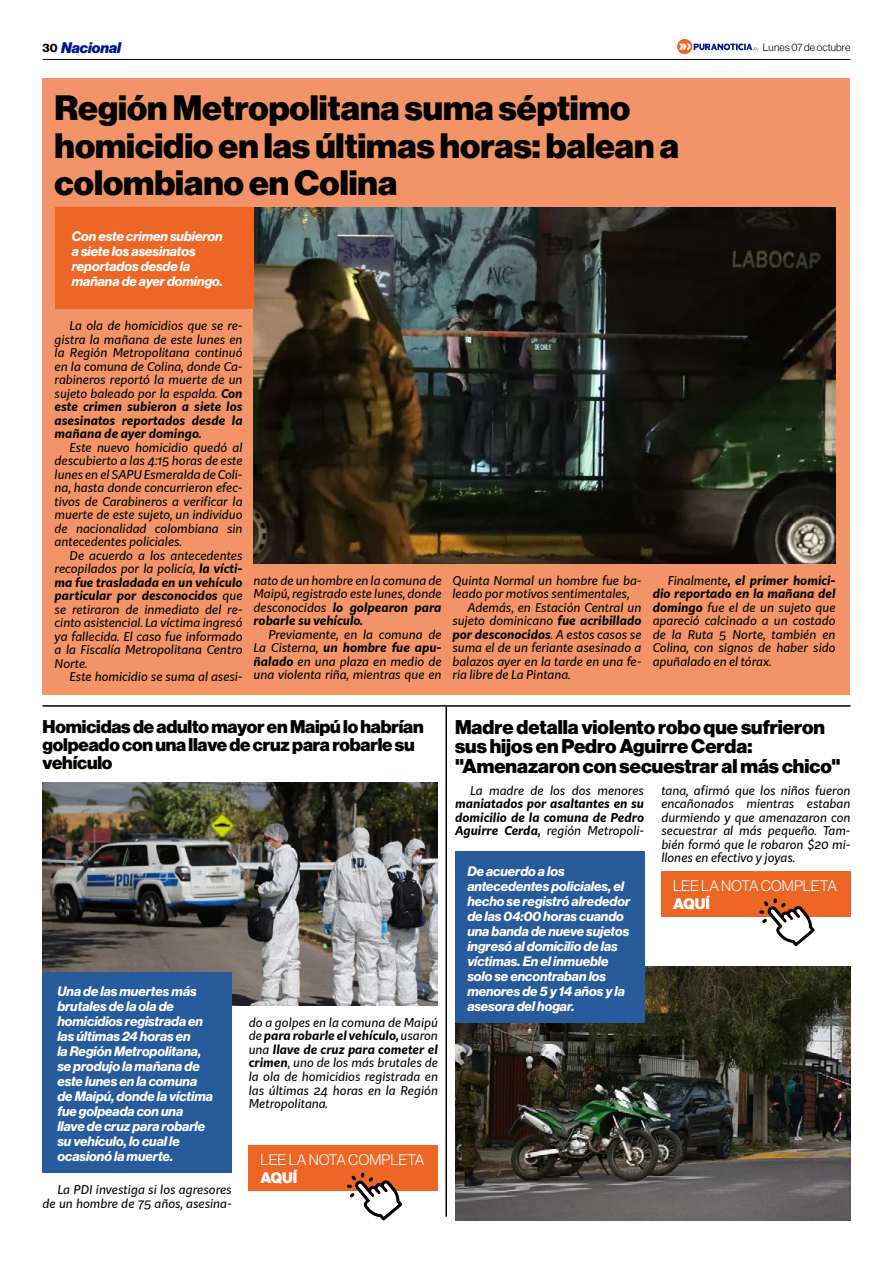
<style>
.page{position:relative;width:893px;height:1263px;background:#fff}
.page>*{position:absolute;margin:0;border:0;box-sizing:border-box;transform-origin:0 0}
.t1{font:34.5px/37.5px "N Haas Grotesk DS Pro 95 Blk";color:#000}
.t2{font:19.5px/19.5px "N Haas Grotesk DS Pro 95 Blk";color:#000}
.t3{font:18px/18px "N Haas Grotesk DS Pro 95 Blk";letter-spacing:-.01em;color:#000}
.t4{font:15px "N Haas Grotesk DS Pro 45 Lt";color:#fff}
.t5{font:15px "N Haas Grotesk DS Pro 96 Blk It";color:#00178a}
.t6{font:15px "N Haas Grotesk DS Pro 95 Blk";color:#fff}
.t7{font:13.5px/15px "N Haas Grotesk DS Pro 76 Bd It";color:#fff}
.t8{font:italic 12px/13.5px "Kit Sans";color:#000;text-align:justify}
.t9{font:italic 700 12px/13.5px "Kit Sans";color:#000;text-align:justify}
.t10{font:10.5px "N Haas Grotesk DS Pro 45 Lt";letter-spacing:.015em;color:#000}
.s1{font-family:"N Haas Grotesk DS Pro 75 Bd";font-size:12px;color:#000}
.s2{font-weight:700}
.s3{font-weight:400}
</style>
<div class="page">
<hr style="left:43px;top:59px;width:807px;height:1px;background:#000">
<div style="left:43px;top:78px;width:807px;height:617px;background:#f29467"></div>
<hr style="left:445px;top:707px;width:2px;height:509px;background:#000">
<hr style="left:43px;top:705px;width:807px;height:2px;background:#000">
<img style="left:254px;top:207px;width:582px;height:356px">
<div style="left:55px;top:207px;width:199px;height:102px;background:#ed6626"></div>
<div style="left:661px;top:871px;width:189px;height:46px;background:#ed6626"></div>
<svg style="left:759px;top:898px;width:56px;height:48px"></svg>
<img style="left:43px;top:782px;width:395px;height:223px">
<div style="left:43px;top:972px;width:189px;height:200px;background:#275b9b"></div>
<img style="left:455px;top:966px;width:395px;height:254px">
<div style="left:455px;top:851px;width:189px;height:172px;background:#275b9b"></div>
<div style="left:249px;top:1145px;width:189px;height:46px;background:#ed6626"></div>
<svg style="left:347px;top:1172px;width:55px;height:49px"></svg>
<svg style="left:677px;top:39px;width:81px;height:15px"></svg>
<p class="t5" style="left:43px;top:39px;width:80px"><span class="s1">30</span> Nacional</p>
<h1 class="t1" style="left:55px;top:90px;width:626px">Región Metropolitana suma séptimo homicidio en las últimas horas: balean a colombiano en Colina</h1>
<p class="t7" style="left:72px;top:228px;width:153px">Con este crimen subieron a siete los asesinatos reportados desde la mañana de ayer domingo.</p>
<p class="t10" style="left:763px;top:41px;width:89px">Lunes 07 de octubre</p>
<p class="t8" style="left:55px;top:319px;width:189px;text-indent:15px">La ola de homicidios que se re&shy;gistra la mañana de este lunes en la Región Metropolitana continuó en la comuna de Colina, donde Ca&shy;rabineros reportó la muerte de un sujeto baleado por la espalda. <span class="s2">Con este crimen subieron a siete los asesinatos reportados desde la mañana de ayer domingo.</span></p>
<p class="t8" style="left:55px;top:440px;width:189px;text-indent:15px">Este nuevo homicidio quedó al descubierto a las 4:15 horas de este lunes en el SAPU Esmeralda de Coli&shy;na, hasta donde concurrieron efec&shy;tivos de Carabineros a verificar la muerte de este sujeto, un individuo de nacionalidad colombiana sin antecedentes policiales.</p>
<p class="t8" style="left:55px;top:548px;width:189px;text-indent:15px">De acuerdo a los antecedentes recopilados por la policía, <span class="s2">la vícti&shy;ma fue trasladada en un vehículo particular por desconocidos</span> que se retiraron de inmediato del re&shy;cinto asistencial. La víctima ingresó ya fallecida. El caso fue informado a la Fiscalía Metropolitana Centro Norte.</p>
<p class="t8" style="left:70px;top:670px;width:174px">Este homicidio se suma al asesi-</p>
<p class="t8" style="left:254px;top:573px;width:189px">nato de un hombre en la comuna de Maipú, registrado este lunes, donde desconocidos <span class="s2">lo golpearon para robarle su vehículo.</span></p>
<p class="t8" style="left:254px;top:627px;width:189px;text-indent:15px">Previamente, en la comuna de La Cisterna, <span class="s2">un hombre fue apu&shy;ñalado</span> en una plaza en medio de una violenta riña, mientras que en</p>
<p class="t8" style="left:452px;top:573px;width:191px">Quinta Normal un hombre fue ba-</p>
<p class="t8" style="left:452px;top:586px;width:179px">leado por motivos sentimentales,</p>
<p class="t8" style="left:467px;top:600px;width:176px">Además, en Estación Central un</p>
<p class="t8" style="left:452px;top:613px;width:190px">sujeto dominicano <span class="s2">fue acribillado</span></p>
<p class="t9" style="left:452px;top:626px;width:191px">por desconocidos<span class="s3">. A estos casos se</span></p>
<p class="t8" style="left:452px;top:640px;width:191px">suma el de un feriante asesinado a</p>
<p class="t8" style="left:452px;top:654px;width:191px">balazos ayer en la tarde en una fe-</p>
<p class="t8" style="left:452px;top:667px;width:120px">ria libre de La Pintana.</p>
<p class="t8" style="left:653px;top:573px;width:184px;text-indent:15px">Finalmente<span class="s2">, el primer homici&shy;dio reportado en la mañana del domingo</span> fue el de un sujeto que apareció calcinado a un costado de la Ruta 5 Norte, también en Colina, con signos de haber sido apuñalado en el tórax.</p>
<h3 class="t3" style="left:43px;top:717px;width:383px">Homicidas de adulto mayor en Maipú lo habrían golpeado con una llave de cruz para robarle su vehículo</h3>
<p class="t7" style="left:57px;top:984px;width:157px">Una de las muertes más brutales de la ola de homicidios registrada en las últimas 24 horas en<br>la Región Metropolitana, se produjo la mañana de este lunes en la comuna de Maipú, donde la víctima fue golpeada con una llave de cruz para robarle su vehículo, lo cual le ocasionó la muerte.</p>
<p class="t8" style="left:43px;top:1182px;width:191px;text-align:right">La PDI investiga si los agresores de un hombre de 75 años, asesina-</p>
<p class="t8" style="left:249px;top:1015px;width:191px">do a golpes en la comuna de Maipú de <span class="s2">para robarle el vehículo,</span> usaron una <span class="s2">llave de cruz para cometer el crimen</span>, uno de los más brutales de la ola de homicidios registrada en las últimas 24 horas en la Región Metropolitana.</p>
<p class="t4" style="left:261px;top:1151px;width:165px">LEE LA NOTA COMPLETA</p>
<p class="t6" style="left:261px;top:1169px;width:38px">AQUÍ</p>
<h2 class="t2" style="left:455px;top:717px;width:387px">Madre detalla violento robo que sufrieron sus hijos en Pedro Aguirre Cerda: "Amenazaron con secuestrar al más chico"</h2>
<p class="t8" style="left:470px;top:783px;width:175px">La madre de los dos menores</p>
<p class="t9" style="left:455px;top:796px;width:190px">maniatados por asaltantes en su domicilio de la comuna de Pedro Aguirre Cerda, <span class="s3">región Metropoli-</span></p>
<p class="t7" style="left:467px;top:864px;width:164px">De acuerdo a los antecedentes policiales, el hecho se registró alrededor de las 04:00 horas cuando una banda de nueve sujetos ingresó al domicilio de las víctimas. En el inmueble solo se encontraban los menores de 5 y 14 años y la asesora del hogar.</p>
<p class="t8" style="left:661px;top:783px;width:191px">tana, afirmó que los niños fueron encañonados mientras estaban durmiendo y que amenazaron con secuestrar al más pequeño. Tam&shy;bién formó que le robaron $20 mi&shy;llones en efectivo y joyas.</p>
<p class="t4" style="left:673px;top:877px;width:165px">LEE LA NOTA COMPLETA</p>
<p class="t6" style="left:673px;top:895px;width:38px">AQUÍ</p>
</div>
